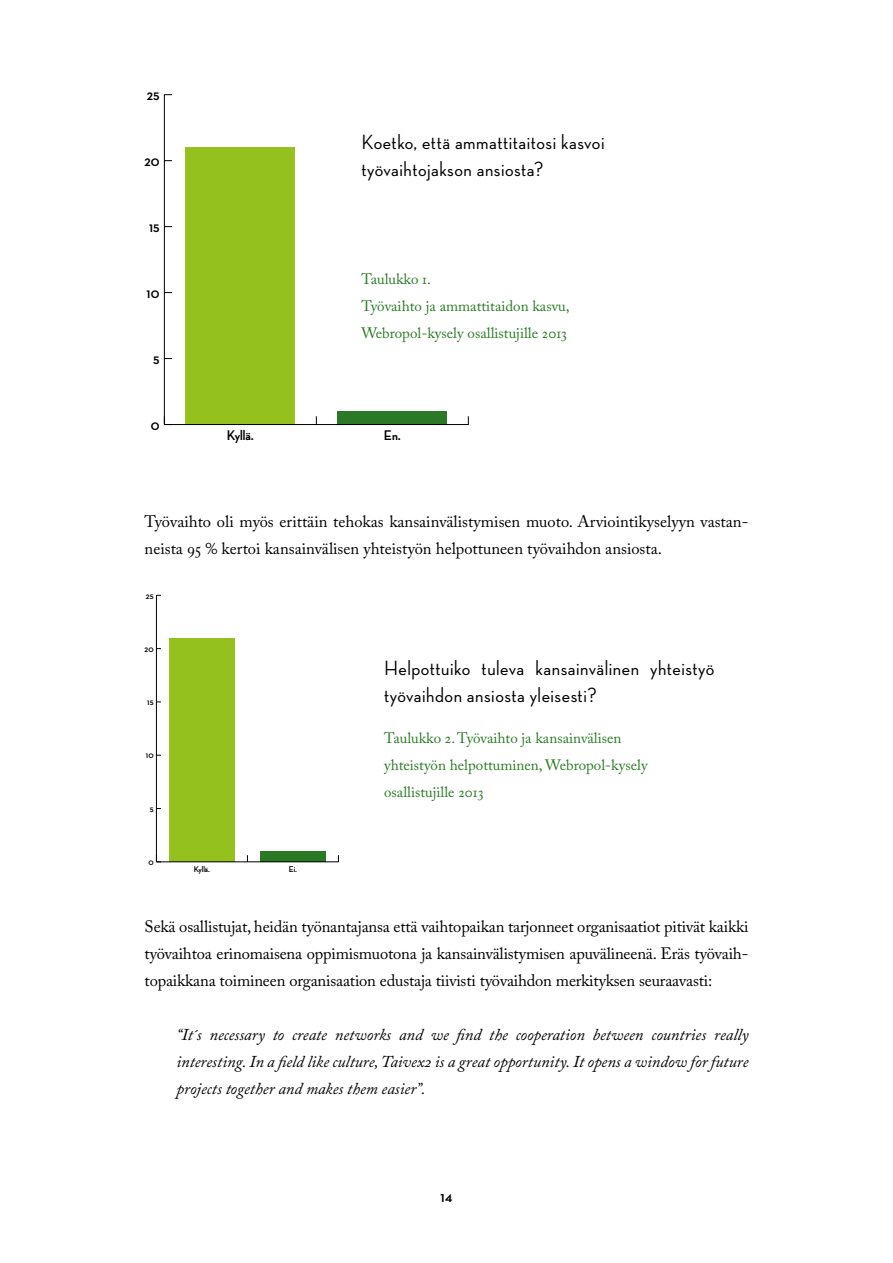
<style>
.page{position:relative;width:893px;height:1263px;background:#fff}
.page>*{position:absolute;margin:0;border:0;box-sizing:border-box;transform-origin:0 0}
.t1{font:500 21px/27px "Neutraface Display";letter-spacing:.025em;color:#000}
.t2{font:16.5px/27px "Adobe Caslon Pro";letter-spacing:-.01em;color:#000}
.t3{font:italic 16.5px/27px "Adobe Caslon Pro";color:#000;text-align:justify}
.t4{font:15px/27px "Adobe Caslon Pro";letter-spacing:-.01em;color:#2a7a25}
.t5{font:700 15px "Neutraface Display";color:#000}
.t6{font:700 14.25px "Neutraface Display";color:#000}
.t7{font:700 8.55px "Neutraface Display";color:#000}
</style>
<div class="page">
<div style="left:338px;top:411px;width:109px;height:13px;background:#2a7a25"></div>
<div style="left:186px;top:147px;width:109px;height:277px;background:#95c11f"></div>
<hr style="left:164px;top:424px;width:304px;height:1px;background:#000">
<hr style="left:164px;top:95px;width:1px;height:329px;background:#000">
<div style="left:169px;top:638px;width:66px;height:224px;background:#95c11f"></div>
<div style="left:260px;top:851px;width:66px;height:11px;background:#2a7a25"></div>
<hr style="left:156px;top:861px;width:182px;height:1px;background:#000">
<hr style="left:156px;top:595px;width:1px;height:267px;background:#000">
<p class="t6" style="left:147px;top:87px;width:14px">25</p>
<p class="t6" style="left:145px;top:153px;width:17px">20</p>
<p class="t6" style="left:149px;top:219px;width:12px">15</p>
<p class="t6" style="left:147px;top:285px;width:14px">10</p>
<p class="t6" style="left:153px;top:351px;width:8px">5</p>
<p class="t6" style="left:151px;top:417px;width:10px">0</p>
<p class="t1" style="left:361px;top:128px;width:245px">Koetko, että ammattitaitosi kasvoi työvaihtojakson ansiosta?</p>
<p class="t4" style="left:361px;top:265px;width:210px">Taulukko 1.<br>Työvaihto ja ammattitaidon kasvu,<br>Webropol-kysely osallistujille 2013</p>
<p class="t6" style="left:227px;top:428px;width:28px">Kyllä.</p>
<p class="t6" style="left:384px;top:428px;width:18px">En.</p>
<p class="t2" style="left:145px;top:507px;width:605px">Työvaihto oli myös erittäin tehokas kansainvälistymisen muoto. Arviointikyselyyn vastan&shy;neista 95 % kertoi kansainvälisen yhteistyön helpottuneen työvaihdon ansiosta.</p>
<p class="t7" style="left:146px;top:591px;width:9px">25</p>
<p class="t7" style="left:145px;top:644px;width:11px">20</p>
<p class="t7" style="left:147px;top:697px;width:8px">15</p>
<p class="t7" style="left:146px;top:751px;width:9px">10</p>
<p class="t7" style="left:150px;top:804px;width:5px">5</p>
<p class="t7" style="left:148px;top:857px;width:7px">0</p>
<p class="t7" style="left:194px;top:865px;width:18px">Kyllä.</p>
<p class="t7" style="left:289px;top:865px;width:10px">Ei.</p>
<p class="t1" style="left:384px;top:655px;width:332px">Helpottuiko tuleva kansainvälinen yhteistyö työvaihdon ansiosta yleisesti?</p>
<p class="t4" style="left:384px;top:724px;width:265px">Taulukko 2. Työvaihto ja kansainvälisen yhteistyön helpottuminen, Webropol-kysely osallistujille 2013</p>
<p class="t2" style="left:145px;top:912px;width:605px;text-align:justify">Sekä osallistujat, heidän työnantajansa että vaihtopaikan tarjonneet organisaatiot pitivät kaikki työvaihtoa erinomaisena oppimismuotona ja kansainvälistymisen apuvälineenä. Eräs työvaih&shy;topaikkana toimineen organisaation edustaja tiivisti työvaihdon merkityksen seuraavasti:</p>
<p class="t3" style="left:177px;top:1020px;width:573px">“It´s necessary to create networks and we find the cooperation between countries really interesting. In a field like culture, Taivex2 is a great opportunity. It opens a window for future projects together and makes them easier”.</p>
<p class="t5" style="left:441px;top:1188px;width:13px">14</p>
</div>
